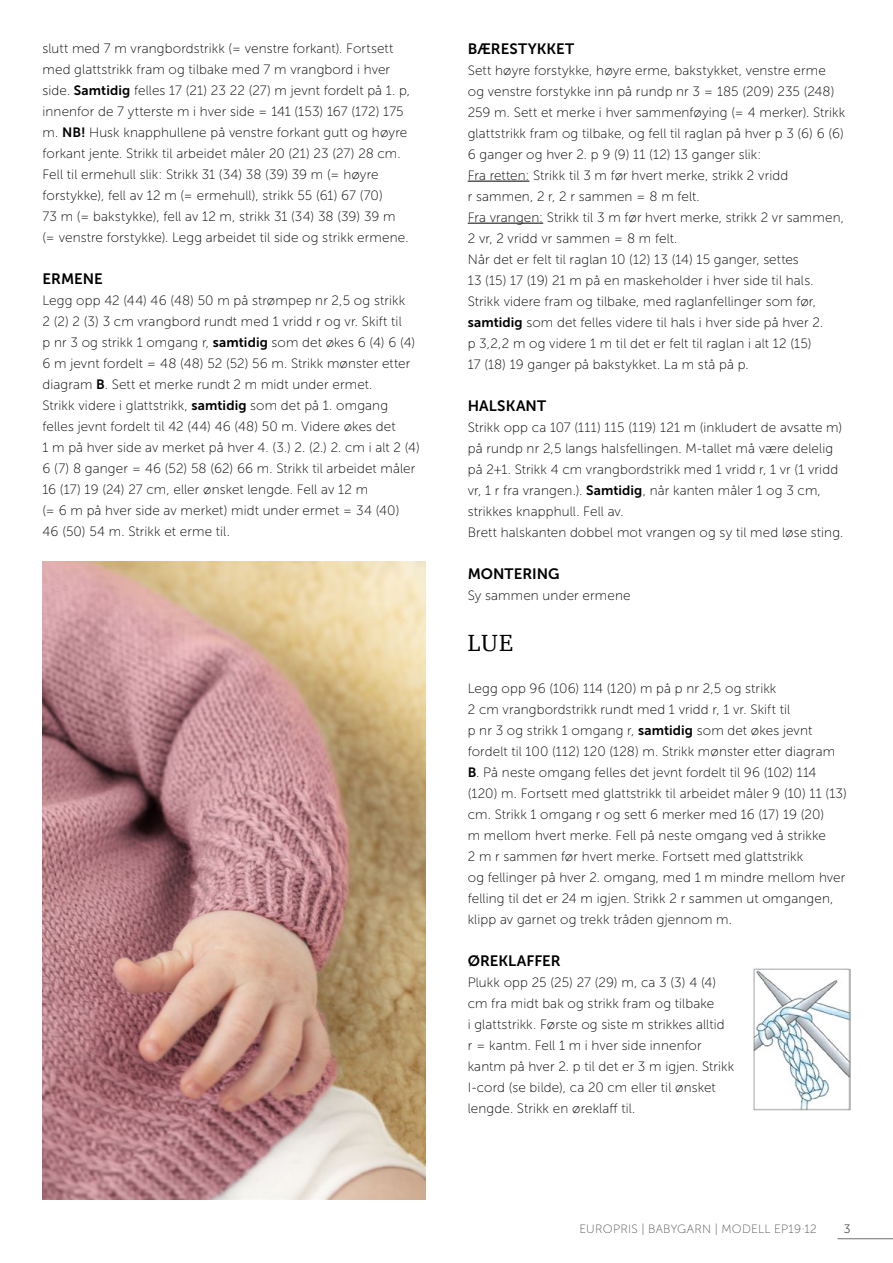
<style>
.page{position:relative;width:893px;height:1263px;background:#fff}
.page>*{position:absolute;margin:0;border:0;box-sizing:border-box;transform-origin:0 0}
.INNHOLD-_Opps{font:24px "Charter";color:#000}
.INNHOLD-_Opps-2{font:15px "Museo Sans 700";color:#000}
.INNHOLD-_Opps-3{font:13.5px/21px "Museo Sans 100";letter-spacing:.01em;color:#000}
.t1{font:12px "Museo Sans 100";letter-spacing:.02em;color:#565655}
.t2{font:12px "Museo Sans 100";color:#000}
.s1{font-family:"Museo Sans 700"}
</style>
<div class="page">
<hr style="left:838px;top:1238px;width:55px;height:1px;background:#6e6e6e">
<hr style="left:468px;top:181px;width:61px;height:1px;background:#000">
<hr style="left:468px;top:223px;width:75px;height:1px;background:#000">
<img style="left:753px;top:968px;width:97px;height:142px">
<img style="left:43px;top:561px;width:382px;height:638px">
<p class="INNHOLD-_Opps-3" style="left:43px;top:38px;width:369px">slutt med 7 m vrangbordstrikk (= venstre forkant). Fortsett med glattstrikk fram og tilbake med 7 m vrangbord i hver side. <span class="s1">Samtidig</span> felles 17 (21) 23 22 (27) m jevnt fordelt på 1. p, innenfor de 7 ytterste m i hver side = 141 (153) 167 (172) 175 m. <span class="s1">NB!</span> Husk knapphullene på venstre forkant gutt og høyre forkant jente. Strikk til arbeidet måler 20 (21) 23 (27) 28 cm.</p>
<p class="INNHOLD-_Opps-3" style="left:43px;top:164px;width:354px">Fell til ermehull slik: Strikk 31 (34) 38 (39) 39 m (= høyre forstykke), fell av 12 m (= ermehull), strikk 55 (61) 67 (70)<br>73 m (= bakstykke), fell av 12 m, strikk 31 (34) 38 (39) 39 m</p>
<p class="INNHOLD-_Opps-3" style="left:43px;top:227px;width:368px">(= venstre forstykke). Legg arbeidet til side og strikk ermene.</p>
<p class="INNHOLD-_Opps-2" style="left:43px;top:270px;width:62px">ERMENE</p>
<p class="INNHOLD-_Opps-3" style="left:43px;top:290px;width:374px">Legg opp 42 (44) 46 (48) 50 m på strømpep nr 2,5 og strikk 2 (2) 2 (3) 3 cm vrangbord rundt med 1 vridd r og vr. Skift til<br>p nr 3 og strikk 1 omgang r, <span class="s1">samtidig</span> som det økes 6 (4) 6 (4)<br>6 m jevnt fordelt = 48 (48) 52 (52) 56 m. Strikk mønster etter diagram <span class="s1">B</span>. Sett et merke rundt 2 m midt under ermet.</p>
<p class="INNHOLD-_Opps-3" style="left:43px;top:395px;width:379px">Strikk videre i glattstrikk, <span class="s1">samtidig</span> som det på 1. omgang felles jevnt fordelt til 42 (44) 46 (48) 50 m. Videre økes det<br>1 m på hver side av merket på hver 4. (3.) 2. (2.) 2. cm i alt 2 (4)<br>6 (7) 8 ganger = 46 (52) 58 (62) 66 m. Strikk til arbeidet måler 16 (17) 19 (24) 27 cm, eller ønsket lengde. Fell av 12 m</p>
<p class="INNHOLD-_Opps-3" style="left:43px;top:500px;width:358px">(= 6 m på hver side av merket) midt under ermet = 34 (40)<br>46 (50) 54 m. Strikk et erme til.</p>
<p class="INNHOLD-_Opps-2" style="left:468px;top:40px;width:108px">BÆRESTYKKET</p>
<p class="INNHOLD-_Opps-3" style="left:468px;top:60px;width:379px">Sett høyre forstykke, høyre erme, bakstykket, venstre erme og venstre forstykke inn på rundp nr 3 = 185 (209) 235 (248)<br>259 m. Sett et merke i hver sammenføying (= 4 merker). Strikk glattstrikk fram og tilbake, og fell til raglan på hver p 3 (6) 6 (6)<br>6 ganger og hver 2. p 9 (9) 11 (12) 13 ganger slik:</p>
<p class="INNHOLD-_Opps-3" style="left:468px;top:165px;width:322px">Fra retten: Strikk til 3 m før hvert merke, strikk 2 vridd r sammen, 2 r, 2 r sammen = 8 m felt.</p>
<p class="INNHOLD-_Opps-3" style="left:468px;top:207px;width:378px">Fra vrangen: Strikk til 3 m før hvert merke, strikk 2 vr sammen,<br>2 vr, 2 vridd vr sammen = 8 m felt.</p>
<p class="INNHOLD-_Opps-3" style="left:468px;top:249px;width:357px">Når det er felt til raglan 10 (12) 13 (14) 15 ganger, settes<br>13 (15) 17 (19) 21 m på en maskeholder i hver side til hals.<br>Strikk videre fram og tilbake, med raglanfellinger som før, <span class="s1">samtidig</span> som det felles videre til hals i hver side på hver 2. p 3,2,2 m og videre 1 m til det er felt til raglan i alt 12 (15)<br>17 (18) 19 ganger på bakstykket. La m stå på p.</p>
<p class="INNHOLD-_Opps-2" style="left:468px;top:397px;width:80px">HALSKANT</p>
<p class="INNHOLD-_Opps-3" style="left:468px;top:417px;width:376px">Strikk opp ca 107 (111) 115 (119) 121 m (inkludert de avsatte m) på rundp nr 2,5 langs halsfellingen. M-tallet må være delelig på 2+1. Strikk 4 cm vrangbordstrikk med 1 vridd r, 1 vr (1 vridd vr, 1 r fra vrangen.). <span class="s1">Samtidig</span>, når kanten måler 1 og 3 cm, strikkes knapphull. Fell av.</p>
<p class="INNHOLD-_Opps-3" style="left:468px;top:522px;width:377px">Brett halskanten dobbel mot vrangen og sy til med løse sting.</p>
<p class="INNHOLD-_Opps-2" style="left:468px;top:565px;width:93px">MONTERING</p>
<p class="INNHOLD-_Opps-3" style="left:468px;top:585px;width:164px">Sy sammen under ermene</p>
<p class="INNHOLD-_Opps" style="left:468px;top:622px;width:47px">LUE</p>
<p class="INNHOLD-_Opps-3" style="left:468px;top:678px;width:381px">Legg opp 96 (106) 114 (120) m på p nr 2,5 og strikk<br>2 cm vrangbordstrikk rundt med 1 vridd r, 1 vr. Skift til<br>p nr 3 og strikk 1 omgang r, <span class="s1">samtidig</span> som det økes jevnt fordelt til 100 (112) 120 (128) m. Strikk mønster etter diagram <span class="s1">B</span>. På neste omgang felles det jevnt fordelt til 96 (102) 114 (120) m. Fortsett med glattstrikk til arbeidet måler 9 (10) 11 (13) cm. Strikk 1 omgang r og sett 6 merker med 16 (17) 19 (20)<br>m mellom hvert merke. Fell på neste omgang ved å strikke<br>2 m r sammen før hvert merke. Fortsett med glattstrikk<br>og fellinger på hver 2. omgang, med 1 m mindre mellom hver felling til det er 24 m igjen. Strikk 2 r sammen ut omgangen, klipp av garnet og trekk tråden gjennom m.</p>
<p class="INNHOLD-_Opps-2" style="left:468px;top:952px;width:94px">ØREKLAFFER</p>
<p class="INNHOLD-_Opps-3" style="left:468px;top:972px;width:268px">Plukk opp 25 (25) 27 (29) m, ca 3 (3) 4 (4) cm fra midt bak og strikk fram og tilbake<br>i glattstrikk. Første og siste m strikkes alltid<br>r = kantm. Fell 1 m i hver side innenfor kantm på hver 2. p til det er 3 m igjen. Strikk I-cord (se bilde), ca 20 cm eller til ønsket lengde. Strikk en øreklaff til.</p>
<p class="t1" style="left:579px;top:1222px;width:239px">EUROPRIS | BABYGARN | MODELL EP19·12</p>
<p class="t2" style="left:844px;top:1222px;width:8px">3</p>
</div>
